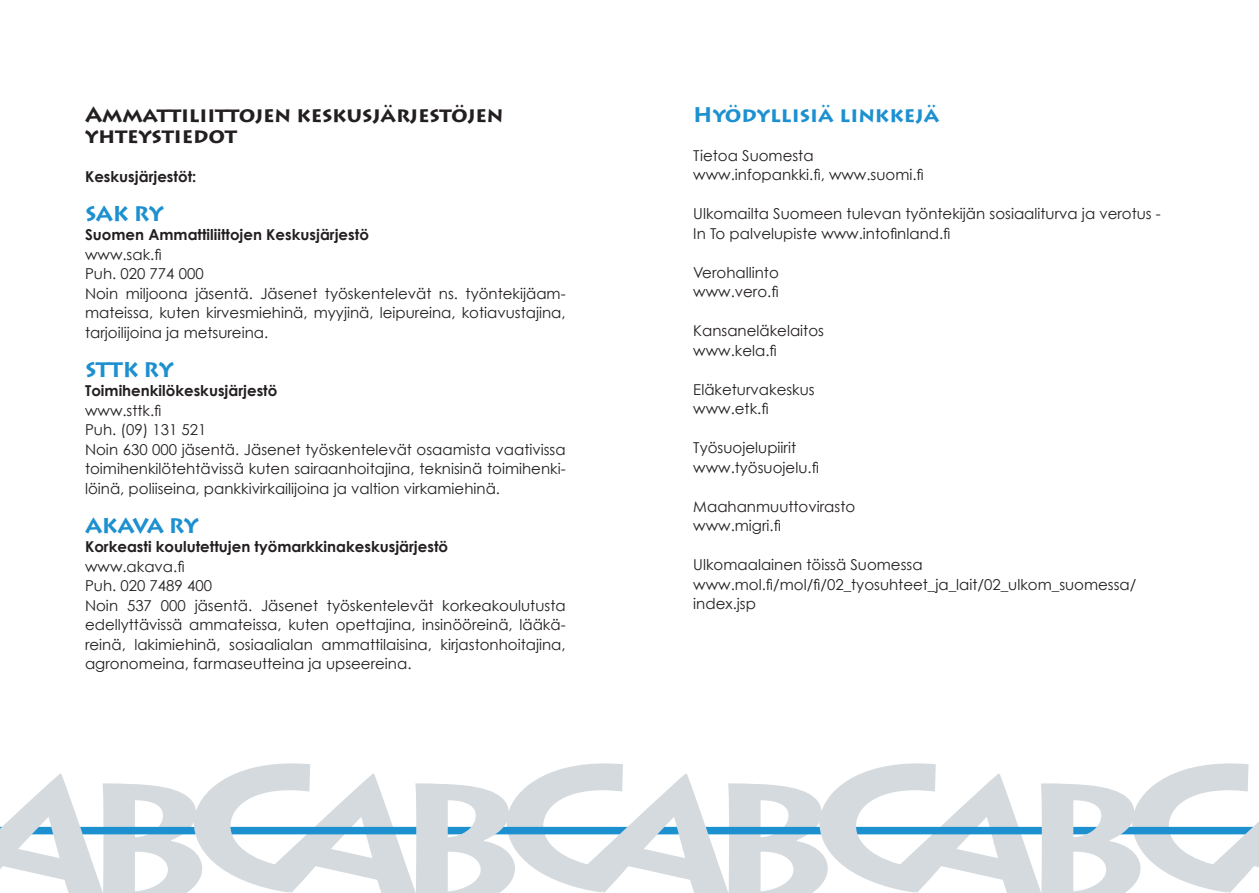
<style>
.page{position:relative;width:1259px;height:893px;background:#fff}
.page>*{position:absolute;margin:0;border:0;box-sizing:border-box;transform-origin:0 0}
.t1{font:700 21px/21px "Lithos Pro";letter-spacing:-.01em;color:#231f20}
.t2{font:700 21px "Lithos Pro";color:#1d90d0}
.t3{font:15px/19.5px "Century Gothic";color:#231f20}
.t4{font:700 15px "Century Gothic";color:#231f20}
</style>
<div class="page">
<svg style="left:0;top:763px;width:1259px;height:130px"></svg>
<h1 class="t1" style="left:85px;top:104px;width:420px">Ammattiliittojen keskusjärjestöjen yhteystiedot</h1>
<p class="t4" style="left:85px;top:167px;width:113px">Keskusjärjestöt:</p>
<h1 class="t2" style="left:85px;top:201px;width:81px">SAK ry</h1>
<p class="t4" style="left:85px;top:225px;width:285px">Suomen Ammattiliittojen Keskusjärjestö</p>
<p class="t3" style="left:85px;top:244px;width:482px">www.sak.fi<br>Puh. 020 774 000<br>Noin miljoona jäsentä. Jäsenet työskentelevät ns. työntekijäam&shy;mateissa, kuten kirvesmiehinä, myyjinä, leipureina, kotiavustajina, tarjoilijoina ja metsureina.</p>
<h1 class="t2" style="left:85px;top:357px;width:90px">STTK ry</h1>
<p class="t4" style="left:85px;top:381px;width:194px">Toimihenkilökeskusjärjestö</p>
<p class="t3" style="left:85px;top:400px;width:482px">www.sttk.fi<br>Puh. (09) 131 521<br>Noin 630 000 jäsentä. Jäsenet työskentelevät osaamista vaativissa toimihenkilötehtävissä kuten sairaanhoitajina, teknisinä toimihenki&shy;löinä, poliiseina, pankkivirkailijoina ja valtion virkamiehinä.</p>
<h1 class="t2" style="left:85px;top:513px;width:116px">Akava ry</h1>
<p class="t4" style="left:85px;top:537px;width:364px">Korkeasti koulutettujen työmarkkinakeskusjärjestö</p>
<p class="t3" style="left:85px;top:556px;width:482px">www.akava.fi<br>Puh. 020 7489 400<br>Noin 537 000 jäsentä. Jäsenet työskentelevät korkeakoulutusta edellyttävissä ammateissa, kuten opettajina, insinööreinä, lääkä&shy;reinä, lakimiehinä, sosiaalialan ammattilaisina, kirjastonhoitajina, agronomeina, farmaseutteina ja upseereina.</p>
<h1 class="t2" style="left:693px;top:102px;width:248px">Hyödyllisiä linkkejä</h1>
<p class="t3" style="left:693px;top:145px;width:232px">Tietoa Suomesta www.infopankki.fi, www.suomi.fi</p>
<p class="t3" style="left:693px;top:204px;width:469px">Ulkomailta Suomeen tulevan työntekijän sosiaaliturva ja verotus -<br>In To palvelupiste www.intofinland.fi</p>
<p class="t3" style="left:693px;top:262px;width:87px">Verohallinto www.vero.fi</p>
<p class="t3" style="left:693px;top:321px;width:132px">Kansaneläkelaitos www.kela.fi</p>
<p class="t3" style="left:693px;top:379px;width:123px">Eläketurvakeskus www.etk.fi</p>
<p class="t3" style="left:693px;top:438px;width:127px">Työsuojelupiirit www.työsuojelu.fi</p>
<p class="t3" style="left:693px;top:496px;width:163px">Maahanmuuttovirasto www.migri.fi</p>
<p class="t3" style="left:693px;top:555px;width:444px">Ulkomaalainen töissä Suomessa www.mol.fi/mol/fi/02_tyosuhteet_ja_lait/02_ulkom_suomessa/ index.jsp</p>
</div>
